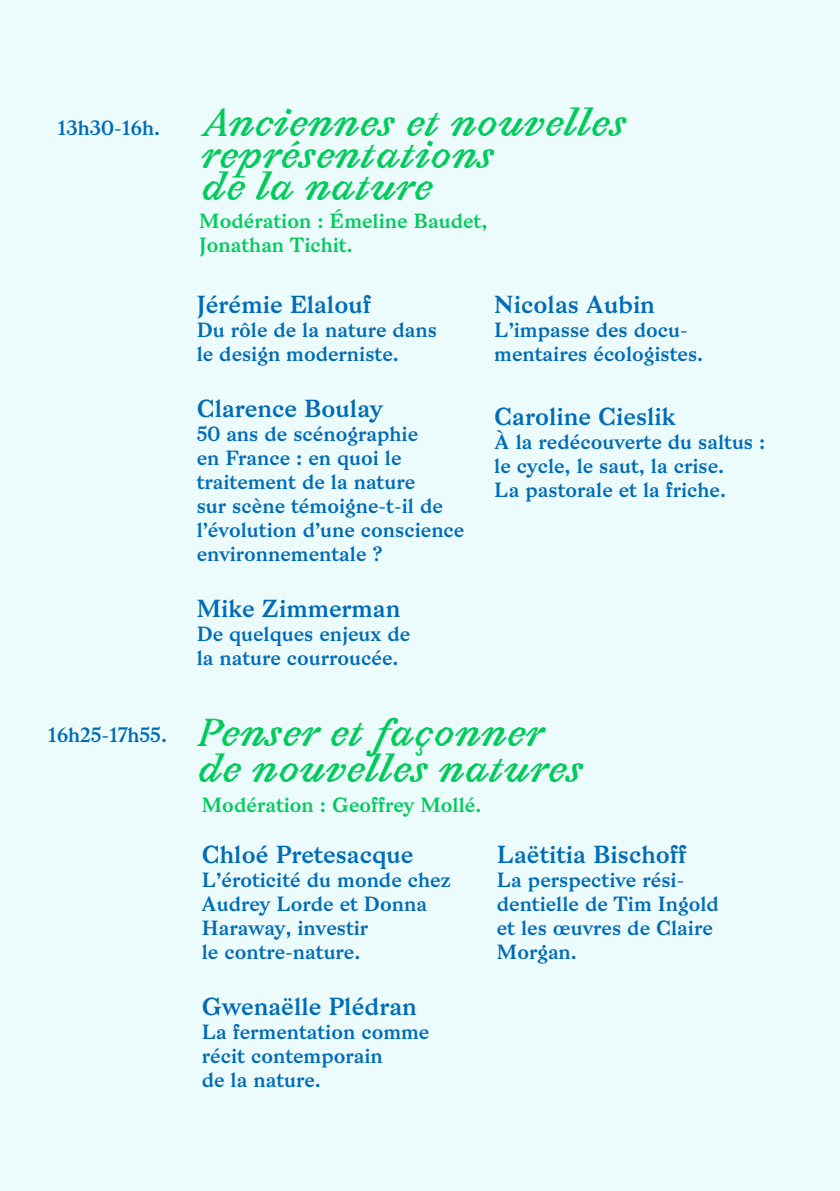
<style>
.page{position:relative;width:840px;height:1191px;background:#fff}
.page>*{position:absolute;margin:0;border:0;box-sizing:border-box;transform-origin:0 0}
.t1{font:italic 700 34px/32px "Avara";color:#00cb5b}
.t2{font:24px "Bagnard";color:#006cb7}
.t3{font:20px/24px "Bagnard";color:#006cb7}
.t4{font:20px/24px "Bagnard";color:#00cb5b}
</style>
<div class="page">
<div style="left:0;top:0;width:839px;height:1191px;background:#ecfbfb"></div>
<p class="t3" style="left:57px;top:116px;width:104px">13h30-16h.</p>
<p class="t3" style="left:48px;top:723px;width:121px">16h25-17h55.</p>
<h1 class="t1" style="left:201px;top:107px;width:426px">Anciennes et nouvelles représentations<br>de la nature</h1>
<p class="t4" style="left:199px;top:209px;width:289px">Modération : émeline Baudet,<br>Jonathan Tichit.</p>
<p class="t2" style="left:196px;top:290px;width:176px">Jérémie Elalouf</p>
<p class="t3" style="left:196px;top:318px;width:242px">Du rôle de la nature dans le design moderniste.</p>
<p class="t2" style="left:196px;top:394px;width:187px">Clarence Boulay</p>
<p class="t3" style="left:196px;top:422px;width:269px">50 ans de scénographie<br>en France : en quoi le traitement de la nature<br>sur scène témoigne-t-il de l’évolution d’une conscience environnementale ?</p>
<p class="t2" style="left:196px;top:594px;width:205px">Mike Zimmerman</p>
<p class="t3" style="left:196px;top:622px;width:215px">De quelques enjeux de la nature courroucée.</p>
<p class="t2" style="left:494px;top:290px;width:162px">Nicolas Aubin</p>
<p class="t3" style="left:494px;top:318px;width:210px">L’impasse des docu&shy;mentaires écologistes.</p>
<p class="t2" style="left:494px;top:402px;width:182px">Caroline Cieslik</p>
<p class="t3" style="left:494px;top:430px;width:272px">À la redécouverte du saltus : le cycle, le saut, la crise.<br>La pastorale et la friche.</p>
<h1 class="t1" style="left:198px;top:715px;width:386px;line-height:36px">Penser et façonner de nouvelles natures</h1>
<p class="t4" style="left:202px;top:792px;width:281px">Modération : Geoffrey Mollé.</p>
<p class="t2" style="left:202px;top:839px;width:213px">Chloé Pretesacque</p>
<p class="t3" style="left:202px;top:867px;width:251px">L’éroticité du monde chez<br>Audrey Lorde et Donna<br>Haraway, investir<br>le contre-nature.</p>
<p class="t2" style="left:202px;top:991px;width:216px">Gwenaëlle Plédran</p>
<p class="t3" style="left:202px;top:1019px;width:229px">La fermentation comme récit contemporain<br>de la nature.</p>
<p class="t2" style="left:496px;top:839px;width:191px">Laëtitia Bischoff</p>
<p class="t3" style="left:496px;top:867px;width:223px">La perspective rési&shy;dentielle de Tim Ingold et les œuvres de Claire<br>Morgan.</p>
</div>
